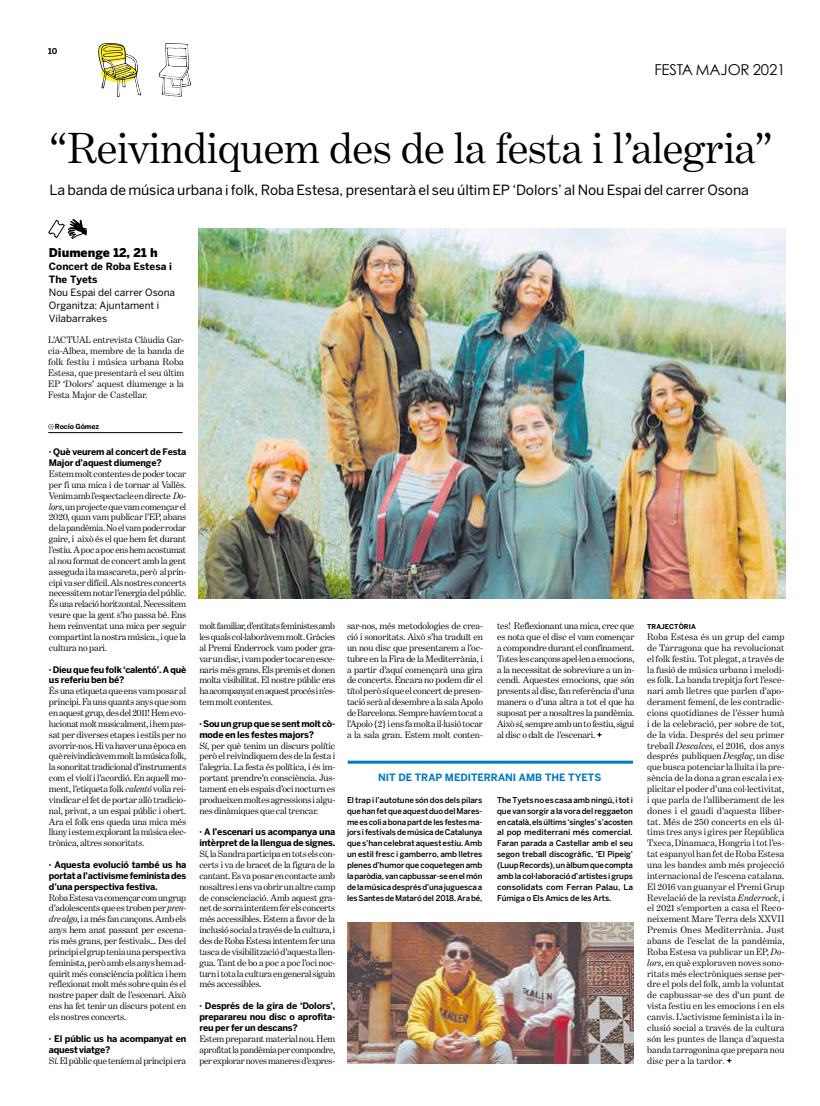
<style>
.page{position:relative;width:820px;height:1106px;background:#fff}
.page>*{position:absolute;margin:0;border:0;box-sizing:border-box;transform-origin:0 0}
.t1{font:44px "Benton Modern One";letter-spacing:-.01em;color:#000}
.t2{font:15px "Century Gothic";letter-spacing:-.01em;color:#000}
.t3{font:14px "Benton Sans";letter-spacing:-.005em;color:#000}
.t4{font:900 12px "Benton Sans";color:#000}
.t5{font:10px/13px "Benton Sans";color:#000}
.t6{font:700 10px "Benton Sans";color:#007ac2}
.t7{font:700 10px/13px "Benton Sans";color:#000}
.t8{font:9.5px/10.9px "Benton Modern One";letter-spacing:-.02em;color:#000;text-align:justify}
.t9{font:700 9px/10.9px "Benton Sans";letter-spacing:-.02em;color:#000}
.t10{font:500 8px/10.9px "Benton Sans";letter-spacing:-.01em;color:#000;text-align:justify}
.t11{font:700 8px "Benton Sans";color:#000}
.t12{font:700 7px "Benton Sans";letter-spacing:-.01em;color:#000}
.t13{font:700 6.7px "Benton Sans";letter-spacing:.01em;color:#000}
.s1{font-style:italic}
.s2{font-size:8px}
</style>
<div class="page">
<svg style="left:159px;top:43px;width:32px;height:54px"></svg>
<img style="left:347px;top:922px;width:285px;height:141px">
<img style="left:198px;top:229px;width:587px;height:369px">
<svg style="left:48px;top:424px;width:6px;height:5px"></svg>
<hr style="left:48px;top:432px;width:134px;height:1px;background:#000">
<hr style="left:347px;top:760px;width:285px;height:3px;background:#007ac2">
<svg style="left:596px;top:732px;width:6px;height:5px"></svg>
<svg style="left:726px;top:1058px;width:5px;height:5px"></svg>
<svg style="left:98px;top:43px;width:43px;height:54px"></svg>
<svg style="left:48px;top:219px;width:39px;height:20px"></svg>
<p class="t11" style="left:48px;top:46px;width:11px">10</p>
<h2 class="t2" style="left:654px;top:61px;width:133px">FESTA MAJOR 2021</h2>
<h1 class="t1" style="left:50px;top:124px;width:724px">“Reivindiquem des de la festa i l’alegria”</h1>
<h3 class="t3" style="left:50px;top:181px;width:700px">La banda de música urbana i folk, Roba Estesa, presentarà el seu últim EP ‘Dolors’ al Nou Espai del carrer Osona</h3>
<p class="t4" style="left:49px;top:245px;width:110px">Diumenge 12, 21 h</p>
<p class="t7" style="left:49px;top:259px;width:125px">Concert de Roba Estesa i<br>The Tyets</p>
<p class="t5" style="left:49px;top:286px;width:128px">Nou Espai del carrer Osona<br>Organitza: Ajuntament i<br>Vilabarrakes</p>
<p class="t8" style="left:48px;top:334px;width:137px">L’ACTUAL entrevista Clàudia Gar&shy;cia-Albea, membre de la banda de folk festiu i música urbana Roba Estesa, que presentarà el seu últim EP ‘Dolors’ aquest diumenge a la Festa Major de Castellar.</p>
<p class="t12" style="left:55px;top:422px;width:46px">Rocío Gómez</p>
<p class="t9" style="left:49px;top:446px;width:139px">· Què veurem al concert de Festa<br>Major d’aquest diumenge?</p>
<p class="t8" style="left:49px;top:468px;width:139px">Estem molt contentes de poder tocar per fi una mica i de tornar al Vallès.<br>Venim amb l’espectacle en directe <span class="s1">Do&shy;lors</span>, un projecte que vam començar el 2020, quan vam publicar l’EP, abans de la pandèmia. No el vam poder rodar gaire, i això és el que hem fet durant l’estiu. A poc a poc ens hem acostumat al nou format de concert amb la gent asseguda i la mascareta, però al prin&shy;cipi va ser difícil. Als nostres concerts necessitem notar l’energia del públic.<br>És una relació horitzontal. Necessitem veure que la gent s’ho passa bé. Ens hem reinventat una mica per seguir compartint la nostra música., i que la cultura no pari.</p>
<p class="t9" style="left:49px;top:663px;width:139px">· Dieu que feu folk ‘calentó’. A què us referiu ben bé?</p>
<p class="t8" style="left:49px;top:685px;width:139px">És una etiqueta que ens vam posar al principi. Fa uns quants anys que som en aquest grup, des del 2011! Hem evo&shy;lucionat molt musicalment, i hem pas&shy;sat per diverses etapes i estils per no avorrir-nos. Hi va haver una època en què reivindicàvem molt la música folk, la sonoritat tradicional d’instruments com el violí i l’acordió. En aquell mo&shy;ment, l’etiqueta folk <span class="s1">calentó</span> volia rei&shy;vindicar el fet de portar allò tradicio&shy;nal, privat, a un espai públic i obert.<br>Ara el folk ens queda una mica més lluny i estem explorant la música elec&shy;trònica, altres sonoritats.</p>
<p class="t9" style="left:49px;top:859px;width:139px;text-align:justify">· Aquesta evolució també us ha portat a l’activisme feminista des d’una perspectiva festiva.</p>
<p class="t8" style="left:49px;top:891px;width:139px">Roba Estesa va començar com un grup d’adolescents que es troben per <span class="s1">pren&shy;dre algo</span>, i a més fan cançons. Amb els anys hem anat passant per escena&shy;ris més grans, per festivals... Des del principi el grup tenia una perspectiva feminista, però amb els anys hem ad&shy;quirit més consciència política i hem reflexionat molt més sobre quin és el nostre paper dalt de l’escenari. Això ens ha fet tenir un discurs potent en els nostres concerts.</p>
<p class="t9" style="left:49px;top:1032px;width:139px">· El públic us ha acompanyat en aquest viatge?</p>
<p class="t8" style="left:49px;top:1054px;width:139px">Sí. El públic que teníem al principi era</p>
<p class="t8" style="left:199px;top:620px;width:137px">molt familiar, d’entitats feministes amb les quals col·laboràvem molt. Gràcies al Premi Enderrock vam poder gra&shy;var un disc, i vam poder tocar en esce&shy;naris més grans. Els premis et donen molta visibilitat. El nostre públic ens ha acompanyat en aquest procés i n’es&shy;tem molt contentes.</p>
<p class="t9" style="left:199px;top:718px;width:137px">· Sou un grup que se sent molt cò&shy;mode en les festes majors?</p>
<p class="t8" style="left:199px;top:739px;width:137px">Sí, per què tenim un discurs polític però el reivindiquem des de la festa i l’alegria. La festa és política, i és im&shy;portant prendre’n consciència. Jus&shy;tament en els espais d’oci nocturn es produeixen moltes agressions i algu&shy;nes dinàmiques que cal trencar.</p>
<p class="t9" style="left:199px;top:826px;width:137px">· A l’escenari us acompanya una intèrpret de la llengua de signes.</p>
<p class="t8" style="left:199px;top:848px;width:137px">Sí, la Sandra participa en tots els con&shy;certs i va de bracet de la figura de la cantant. Es va posar en contacte amb nosaltres i ens va obrir un altre camp de conscienciació. Amb aquest gra&shy;net de sorra intentem fer els concerts més accessibles. Estem a favor de la inclusió social a través de la cultura, i des de Roba Estesa intentem fer una tasca de visibilització d’aquesta llen&shy;gua. Tant de bo a poc a poc l’oci noc&shy;turn i tota la cultura en general siguin més accessibles.</p>
<p class="t9" style="left:199px;top:1000px;width:137px;text-align:justify">· Després de la gira de ‘Dolors’, preparareu nou disc o aprofita&shy;reu per fer un descans?</p>
<p class="t8" style="left:199px;top:1033px;width:137px">Estem preparant material nou. Hem aprofitat la pandèmia per compondre, per explorar noves maneres d’expres-</p>
<p class="t8" style="left:347px;top:620px;width:137px">sar-nos, més metodologies de crea&shy;ció i sonoritats. Això s’ha traduït en un nou disc que presentarem a l’oc&shy;tubre en la Fira de la Mediterrània, i a partir d’aquí començarà una gira de concerts. Encara no podem dir el títol però sí que el concert de presen&shy;tació serà al desembre a la sala Apolo de Barcelona. Sempre havíem tocat a l’Apolo {2} i ens fa molta il·lusió tocar a la sala gran. Estem molt conten-</p>
<p class="t8" style="left:497px;top:620px;width:139px">tes! Reflexionant una mica, crec que es nota que el disc el vam començar a compondre durant el confinament.<br>Totes les cançons apel·len a emocions, a la necessitat de sobreviure a un in&shy;cendi. Aquestes emocions, que són presents al disc, fan referència d’una manera o d’una altra a tot el que ha suposat per a nosaltres la pandèmia.<br>Això sí, sempre amb un to festiu, sigui al disc o dalt de l’escenari.</p>
<p class="t13" style="left:647px;top:622px;width:50px">TRAJECTÒRIA</p>
<p class="t8" style="left:647px;top:631px;width:139px">Roba Estesa és un grup del camp de Tarragona que ha revolucionat el folk festiu. Tot plegat, a través de la fusió de música urbana i melodi&shy;es folk. La banda trepitja fort l’esce&shy;nari amb lletres que parlen d’apo&shy;derament femení, de les contradic&shy;cions quotidianes de l’ésser humà i de la celebració, per sobre de tot, de la vida. Després del seu primer treball <span class="s1">Descalces</span>, el 2016, dos anys després publiquen <span class="s1">Desglaç</span>, un disc que busca potenciar la lluita i la pre&shy;sència de la dona a gran escala i ex&shy;plicitar el poder d’una col·lectivitat, i que parla de l’alliberament de les dones i el gaudi d’aquesta lliber&shy;tat. Més de 250 concerts en els úl&shy;tims tres anys i gires per República Txeca, Dinamaca, Hongria i tot l’es&shy;tat espanyol han fet de Roba Estesa una les bandes amb més projecció internacional de l’escena catalana.<br>El 2016 van guanyar el Premi Grup Revelació de la revista <span class="s1">Enderrock</span>, i el 2021 s’emporten a casa el Reco&shy;neixement Mare Terra dels XXVII Premis Ones Mediterrània. Just abans de l’esclat de la pandèmia, Roba Estesa va publicar un EP, <span class="s1">Do&shy;lors</span>, en què exploraven noves sono&shy;ritats més electròniques sense per&shy;dre el pols del folk, amb la voluntat de capbussar-se des d’un punt de vista festiu en les emocions i en els canvis. L’activisme feminista i la in&shy;clusió social a través de la cultura són les puntes de llança d’aquesta banda tarragonina que prepara nou disc per a la tardor<span class="s2">.</span></p>
<p class="t6" style="left:378px;top:771px;width:225px">NIT DE TRAP MEDITERRANI AMB THE TYETS</p>
<p class="t10" style="left:347px;top:794px;width:137px">El trap i l’autotune són dos dels pilars que han fet que aquest duo del Mares&shy;me es coli a bona part de les festes ma&shy;jors i festivals de música de Catalunya que s’han celebrat aquest estiu. Amb un estil fresc i gamberro, amb lletres plenes d’humor que coquetegen amb la paròdia, van capbussar-se en el món de la música després d’una juguesca a les Santes de Mataró del 2018. Ara bé,</p>
<p class="t10" style="left:497px;top:794px;width:137px">The Tyets no es casa amb ningú, i tot i que van sorgir a la vora del reggaeton en català, els últims ‘singles’ s’acosten al pop mediterrani més comercial.<br>Faran parada a Castellar amb el seu segon treball discogràfic, ‘El Pipeig’ (Luup Records), un àlbum que compta amb la col·laboració d’artistes i grups consolidats com Ferran Palau, La Fúmiga o Els Amics de les Arts.</p>
</div>
